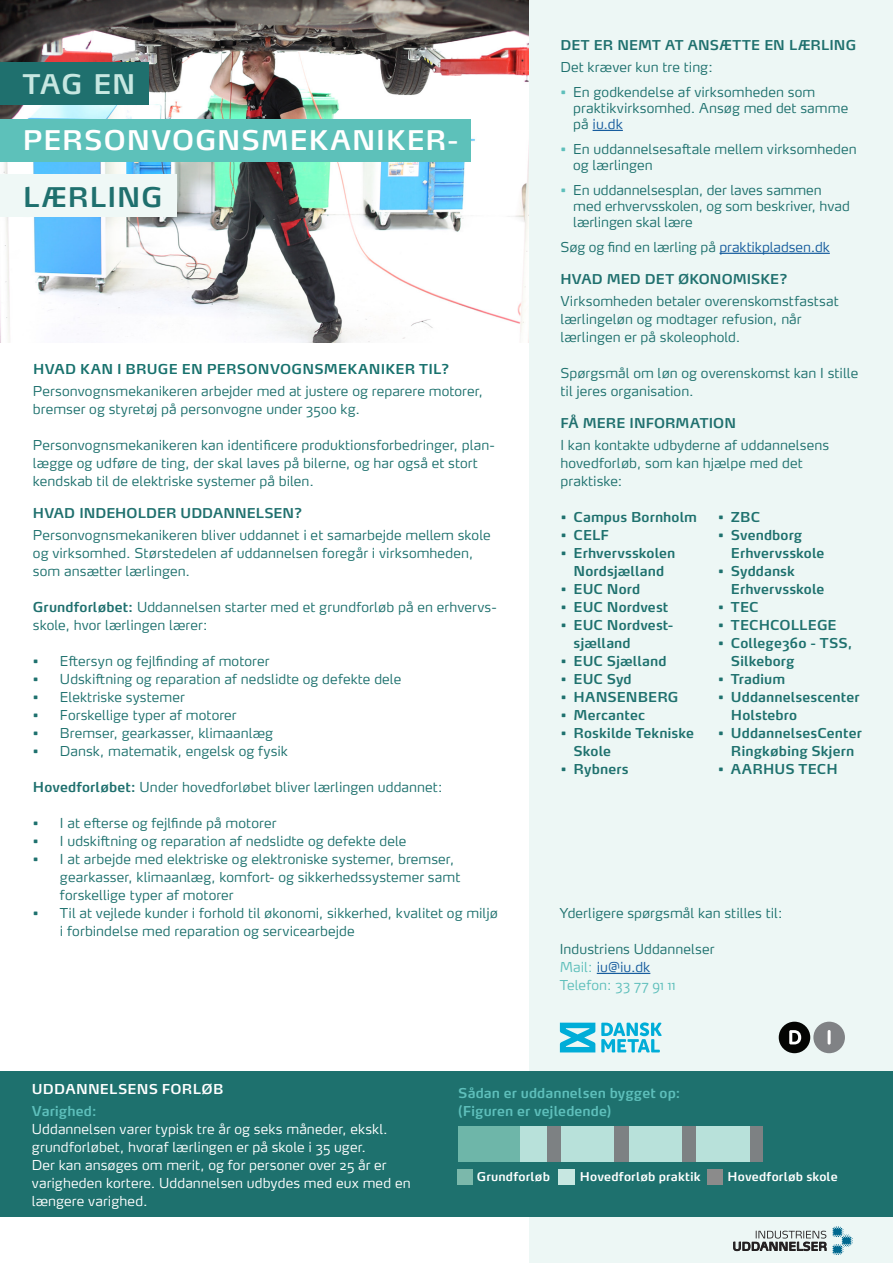
<style>
.page{position:relative;width:893px;height:1263px;background:#fff}
.page>*{position:absolute;margin:0;border:0;box-sizing:border-box;transform-origin:0 0}
.OVERSKRIFT{font:600 27px "Max";letter-spacing:.035em;color:#fff}
.OVERSKRIFT-2{font:600 27px "Max";letter-spacing:.04em;color:#1f706e}
.OVERSKRIFT-3{font:600 27px "Max";color:#c7e7e1}
.BRØDTEKST{font:300 13.5px/18px "Max OT";letter-spacing:.005em;color:#1e716e}
.t1{font:600 13.5px/18px "Max OT";letter-spacing:.005em;color:#1e716e}
.Under_Mellemrubrik{font:300 13.5px/18px "Max OT";letter-spacing:.005em;color:#fff}
.MELLEMRUBRIK{font:600 13.5px "Max";letter-spacing:.005em;color:#1f706e}
.Under_Mellemrubrik-2{font:600 13.5px "Max OT";letter-spacing:.005em;color:#5ebfbb}
.MELLEMRUBRIK-2{font:600 13.5px "Max OT";letter-spacing:.015em;color:#17716d}
.MELLEMRUBRIK-3{font:600 13.5px "Max OT";letter-spacing:.015em;color:#fff}
.BRØDTEKST-2{font:300 13.5px "Max OT";letter-spacing:.01em;color:#5ebfbb}
.t2{font:600 12px "Max OT";letter-spacing:.015em;color:#fff}
.s1{font-weight:600;color:#1f706e}
.s2{color:#5ebfbb}
.s3{color:#175d9e}
.s4{font-weight:600;color:#5ebfbb}
</style>
<div class="page">
<div style="left:529px;top:0;width:364px;height:1263px;background:#edf7f5"></div>
<div style="left:0;top:1071px;width:893px;height:146px;background:#1e716e"></div>
<hr style="left:593px;top:130px;width:30px;height:1px;background:#175d9e">
<hr style="left:719px;top:253px;width:111px;height:1px;background:#175d9e">
<svg style="left:733px;top:1226px;width:120px;height:29px"></svg>
<div style="left:558px;top:1169px;width:17px;height:15px;background:#c7e7e1"></div>
<div style="left:707px;top:1169px;width:16px;height:16px;background:#8b8b8b"></div>
<div style="left:457px;top:1170px;width:16px;height:15px;background:#7bb8ab"></div>
<svg style="left:601px;top:1022px;width:61px;height:30px"></svg>
<svg style="left:560px;top:1023px;width:35px;height:29px"></svg>
<div style="left:779px;top:1022px;width:31px;height:31px;background:#040503;border-radius:50%"></div>
<div style="left:813px;top:1022px;width:32px;height:31px;background:#808285;border-radius:50%"></div>
<hr style="left:828px;top:1030px;width:3px;height:14px;background:#fff;border-radius:2px">
<svg style="left:789px;top:1030px;width:12px;height:14px"></svg>
<hr style="left:597px;top:973px;width:53px;height:1px;background:#175d9e">
<img style="left:0;top:0;width:529px;height:342px">
<div style="left:0;top:63px;width:149px;height:42px;background:#1f706e"></div>
<div style="left:0;top:175px;width:176px;height:42px;background:#eff8f6"></div>
<div style="left:0;top:119px;width:471px;height:43px;background:#5dc1ba"></div>
<div style="left:519px;top:1126px;width:29px;height:35px;background:#b8e1da"></div>
<div style="left:548px;top:1126px;width:14px;height:35px;background:#7d8183"></div>
<div style="left:562px;top:1126px;width:53px;height:35px;background:#b8e1da"></div>
<div style="left:615px;top:1126px;width:14px;height:35px;background:#7d8183"></div>
<div style="left:750px;top:1126px;width:13px;height:35px;background:#7d8183"></div>
<div style="left:458px;top:1126px;width:61px;height:35px;background:#6eb6a9"></div>
<div style="left:629px;top:1126px;width:53px;height:35px;background:#b8e1da"></div>
<div style="left:682px;top:1126px;width:14px;height:35px;background:#7d8183"></div>
<div style="left:696px;top:1126px;width:54px;height:35px;background:#b8e1da"></div>
<p class="OVERSKRIFT-3" style="left:23px;top:68px;width:114px">TAG EN</p>
<p class="OVERSKRIFT" style="left:23px;top:123px;width:437px">PERSONVOGNSMEKANIKER-</p>
<p class="OVERSKRIFT-2" style="left:23px;top:180px;width:141px">LÆRLING</p>
<p class="MELLEMRUBRIK-2" style="left:33px;top:360px;width:418px">HVAD KAN I BRUGE EN PERSONVOGNSMEKANIKER TIL?</p>
<p class="BRØDTEKST" style="left:33px;top:382px;width:452px">Personvognsmekanikeren arbejder med at justere og reparere motorer, bremser og styretøj på personvogne under 3500 kg.</p>
<p class="BRØDTEKST" style="left:33px;top:436px;width:463px">Personvognsmekanikeren kan identificere produktionsforbedringer, plan&shy;lægge og udføre de ting, der skal laves på bilerne, og har også et stort kendskab til de elektriske systemer på bilen.</p>
<p class="MELLEMRUBRIK" style="left:33px;top:504px;width:271px">HVAD INDEHOLDER UDDANNELSEN?</p>
<p class="BRØDTEKST" style="left:33px;top:526px;width:459px">Personvognsmekanikeren bliver uddannet i et samarbejde mellem skole og virksomhed. Størstedelen af uddannelsen foregår i virksomheden, som ansætter lærlingen.</p>
<p class="BRØDTEKST" style="left:33px;top:598px;width:465px"><span class="s1">Grundforløbet:</span> Uddannelsen starter med et grundforløb på en erhvervs&shy;skole, hvor lærlingen lærer:</p>
<p class="BRØDTEKST" style="left:33px;top:652px;width:238px">• Eftersyn og fejlfinding af motorer</p>
<p class="BRØDTEKST" style="left:33px;top:670px;width:370px">• Udskiftning og reparation af nedslidte og defekte dele</p>
<p class="BRØDTEKST" style="left:33px;top:688px;width:153px">• Elektriske systemer</p>
<p class="BRØDTEKST" style="left:33px;top:706px;width:205px">• Forskellige typer af motorer</p>
<p class="BRØDTEKST" style="left:33px;top:724px;width:242px">• Bremser, gearkasser, klimaanlæg</p>
<p class="BRØDTEKST" style="left:33px;top:742px;width:257px">• Dansk, matematik, engelsk og fysik</p>
<p class="BRØDTEKST" style="left:33px;top:778px;width:411px"><span class="s1">Hovedforløbet:</span> Under hovedforløbet bliver lærlingen uddannet:</p>
<p class="BRØDTEKST" style="left:33px;top:814px;width:245px">• I at efterse og fejlfinde på motorer</p>
<p class="BRØDTEKST" style="left:33px;top:832px;width:375px">• I udskiftning og reparation af nedslidte og defekte dele</p>
<p class="BRØDTEKST" style="left:60px;top:850px;width:402px;text-indent:-27px">• I at arbejde med elektriske og elektroniske systemer, bremser, gearkasser, klimaanlæg, komfort- og sikkerhedssystemer samt forskellige typer af motorer</p>
<p class="BRØDTEKST" style="left:60px;top:904px;width:439px;text-indent:-27px">• Til at vejlede kunder i forhold til økonomi, sikkerhed, kvalitet og miljø i forbindelse med reparation og servicearbejde</p>
<p class="MELLEMRUBRIK" style="left:560px;top:36px;width:297px">DET ER NEMT AT ANSÆTTE EN LÆRLING</p>
<p class="BRØDTEKST" style="left:560px;top:58px;width:154px">Det kræver kun tre ting:</p>
<p class="BRØDTEKST" style="left:573px;top:84px;width:277px;line-height:16.2px;text-indent:-13px"><span class="s2">•</span> En godkendelse af virksomheden som praktikvirksomhed. Ansøg med det samme på <span class="s3">iu.dk</span></p>
<p class="BRØDTEKST" style="left:573px;top:141px;width:285px;line-height:16.2px;text-indent:-13px"><span class="s2">•</span> En uddannelsesaftale mellem virksomheden og lærlingen</p>
<p class="BRØDTEKST" style="left:573px;top:182px;width:278px;line-height:16.2px;text-indent:-13px"><span class="s2">•</span> En uddannelsesplan, der laves sammen med erhvervsskolen, og som beskriver, hvad lærlingen skal lære</p>
<p class="BRØDTEKST" style="left:560px;top:238px;width:271px">Søg og find en lærling på <span class="s3">praktikpladsen.dk</span></p>
<p class="MELLEMRUBRIK" style="left:560px;top:270px;width:229px">HVAD MED DET ØKONOMISKE?</p>
<p class="BRØDTEKST" style="left:560px;top:292px;width:280px">Virksomheden betaler overenskomstfastsat lærlingeløn og modtager refusion, når lærlingen er på skoleophold.</p>
<p class="BRØDTEKST" style="left:560px;top:364px;width:299px">Spørgsmål om løn og overenskomst kan I stille til jeres organisation.</p>
<p class="MELLEMRUBRIK" style="left:560px;top:414px;width:177px">FÅ MERE INFORMATION</p>
<p class="BRØDTEKST" style="left:560px;top:436px;width:270px">I kan kontakte udbyderne af uddannelsens hovedforløb, som kan hjælpe med det praktiske:</p>
<p class="t1" style="left:561px;top:508px;width:138px">• Campus Bornholm</p>
<p class="t1" style="left:561px;top:526px;width:50px">• CELF</p>
<p class="t1" style="left:561px;top:544px;width:116px;text-align:center">• Erhvervsskolen<br>Nordsjælland</p>
<p class="t1" style="left:561px;top:580px;width:81px">• EUC Nord</p>
<p class="t1" style="left:561px;top:598px;width:109px">• EUC Nordvest</p>
<p class="t1" style="left:574px;top:616px;width:101px;text-indent:-13px">• EUC Nordvest&shy;sjælland</p>
<p class="t1" style="left:561px;top:652px;width:107px">• EUC Sjælland</p>
<p class="t1" style="left:561px;top:670px;width:72px">• EUC Syd</p>
<p class="t1" style="left:561px;top:688px;width:119px">• HANSENBERG</p>
<p class="t1" style="left:561px;top:706px;width:86px">• Mercantec</p>
<p class="t1" style="left:574px;top:724px;width:122px;text-indent:-13px">• Roskilde Tekniske<br>Skole</p>
<p class="t1" style="left:561px;top:760px;width:69px">• Rybners</p>
<p class="t1" style="left:718px;top:508px;width:43px">• ZBC</p>
<p class="t1" style="left:731px;top:526px;width:95px;text-indent:-13px">• Svendborg<br>Erhvervsskole</p>
<p class="t1" style="left:731px;top:562px;width:95px;text-indent:-13px">• Syddansk<br>Erhvervsskole</p>
<p class="t1" style="left:718px;top:598px;width:42px">• TEC</p>
<p class="t1" style="left:718px;top:616px;width:120px">• TECHCOLLEGE</p>
<p class="t1" style="left:731px;top:634px;width:123px;text-indent:-13px">• College360 - TSS,<br>Silkeborg</p>
<p class="t1" style="left:718px;top:670px;width:69px">• Tradium</p>
<p class="t1" style="left:731px;top:688px;width:130px;text-indent:-13px">• Uddannelsescenter<br>Holstebro</p>
<p class="t1" style="left:718px;top:724px;width:145px;text-align:center">• UddannelsesCenter<br>Ringkøbing Skjern</p>
<p class="t1" style="left:718px;top:760px;width:121px">• AARHUS TECH</p>
<p class="BRØDTEKST" style="left:560px;top:904px;width:225px">Yderligere spørgsmål kan stilles til:</p>
<p class="BRØDTEKST" style="left:560px;top:940px;width:156px">Industriens Uddannelser<br><span class="s2">Mail:</span> <span class="s3">iu@iu.dk</span></p>
<p class="BRØDTEKST-2" style="left:560px;top:977px;width:118px">Telefon: 33 77 91 11</p>
<p class="MELLEMRUBRIK-3" style="left:32px;top:1080px;width:193px">UDDANNELSENS FORLØB</p>
<p class="Under_Mellemrubrik" style="left:32px;top:1102px;width:357px"><span class="s4">Varighed:<br></span>Uddannelsen varer typisk tre år og seks måneder, ekskl. grundforløbet, hvoraf lærlingen er på skole i 35 uger.</p>
<p class="Under_Mellemrubrik" style="left:32px;top:1156px;width:380px">Der kan ansøges om merit, og for personer over 25 år er varigheden kortere. Uddannelsen udbydes med eux med en længere varighed.</p>
<p class="Under_Mellemrubrik-2" style="left:458px;top:1085px;width:224px">Sådan er uddannelsen bygget op:</p>
<p class="Under_Mellemrubrik-2" style="left:458px;top:1103px;width:155px">(Figuren er vejledende)</p>
<p class="t2" style="left:477px;top:1169px;width:75px">Grundforløb</p>
<p class="t2" style="left:580px;top:1169px;width:122px">Hovedforløb praktik</p>
<p class="t2" style="left:727px;top:1169px;width:112px">Hovedforløb skole</p>
</div>
